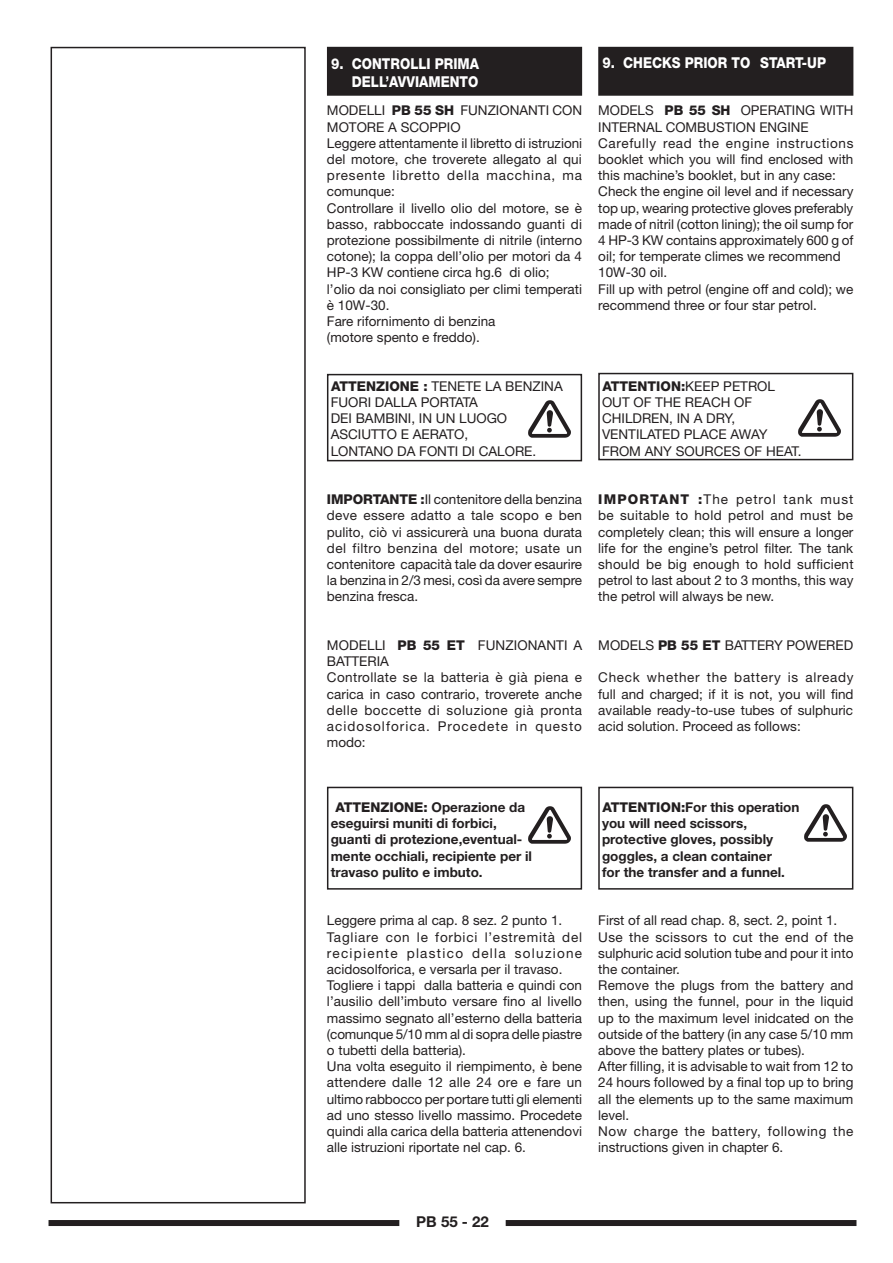
<style>
.page{position:relative;width:893px;height:1263px;background:#fff}
.page>*{position:absolute;margin:0;border:0;box-sizing:border-box;transform-origin:0 0}
.t1{font:800 15px/18px "Helvetica Neue";color:#fff;text-align:right;scale:.88 1}
.t2{font:700 15px "Helvetica Neue LT Std";color:#231f20}
.t3{font:13.5px/16.2px "Helvetica Neue";color:#231f20}
.t4{font:700 13.5px/16.2px "Helvetica Neue LT Std";color:#231f20}
.t5{font:13.5px/16.2px "Helvetica Neue";letter-spacing:.025em;color:#231f20}
.s1{font-weight:800}
.s2{font-family:"Helvetica Neue";font-weight:800}
</style>
<div class="page">
<div style="left:49px;top:1220px;width:350px;height:6px;background:#231f20"></div>
<div style="left:506px;top:1220px;width:350px;height:6px;background:#231f20"></div>
<div style="left:327px;top:787px;width:255px;height:103px;border:2px solid #231f20"></div>
<div style="left:51px;top:47px;width:255px;height:1156px;border:2px solid #231f20"></div>
<div style="left:599px;top:48px;width:254px;height:47px;background:#231f20"></div>
<div style="left:598px;top:47px;width:255px;height:49px;border:2px solid #231f20"></div>
<div style="left:598px;top:373px;width:255px;height:87px;border:2px solid #231f20"></div>
<div style="left:598px;top:787px;width:255px;height:103px;border:2px solid #231f20"></div>
<div style="left:328px;top:48px;width:253px;height:47px;background:#231f20"></div>
<div style="left:327px;top:47px;width:255px;height:49px;border:2px solid #231f20"></div>
<div style="left:327px;top:374px;width:255px;height:87px;border:2px solid #231f20"></div>
<img style="left:528px;top:400px;width:43px;height:38px">
<img style="left:798px;top:399px;width:43px;height:38px">
<img style="left:528px;top:806px;width:43px;height:38px">
<img style="left:804px;top:804px;width:43px;height:38px">
<p class="t1" style="left:331px;top:54px;width:170px">9. CONTROLLI PRIMA<br>DELL’AVVIAMENTO</p>
<p class="t3" style="left:327px;top:102px;width:257px">MODELLI <span class="s1">PB 55 SH</span> FUNZIONANTI CON MOTORE A SCOPPIO<br>Leggere attentamente il libretto di istruzioni del motore, che troverete allegato al qui presente libretto della macchina, ma comunque:<br>Controllare il livello olio del motore, se è basso, rabboccate indossando guanti di protezione possibilmente di nitrile (interno cotone); la coppa dell’olio per motori da 4<br>HP-3 KW contiene circa hg.6 di olio;<br>l’olio da noi consigliato per climi temperati è 10W-30.<br>Fare rifornimento di benzina<br>(motore spento e freddo).</p>
<p class="t3" style="left:331px;top:378px;width:234px"><span class="s1">ATTENZIONE :</span> TENETE LA BENZINA<br>FUORI DALLA PORTATA<br>DEI BAMBINI, IN UN LUOGO<br>ASCIUTTO E AERATO,<br>LONTANO DA FONTI DI CALORE.</p>
<p class="t3" style="left:327px;top:491px;width:257px;text-align:justify"><span class="s1">IMPORTANTE :</span>Il contenitore della benzina deve essere adatto a tale scopo e ben pulito, ciò vi assicurerà una buona durata del filtro benzina del motore; usate un contenitore capacità tale da dover esaurire la benzina in 2/3 mesi, così da avere sempre benzina fresca.</p>
<p class="t5" style="left:327px;top:637px;width:257px">MODELLI <span class="s1">PB 55 ET</span> FUNZIONANTI A<br>BATTERIA<br>Controllate se la batteria è già piena e carica in caso contrario, troverete anche delle boccette di soluzione già pronta acidosolforica. Procedete in questo modo:</p>
<p class="t1" style="left:602px;top:54px;width:256px">9. CHECKS PRIOR TO START-UP</p>
<p class="t3" style="left:598px;top:102px;width:257px">MODELS <span class="s1">PB 55 SH</span> OPERATING WITH INTERNAL COMBUSTION ENGINE Carefully read the engine instructions booklet which you will find enclosed with this machine’s booklet, but in any case:<br>Check the engine oil level and if necessary top up, wearing protective gloves preferably made of nitril (cotton lining); the oil sump for 4 HP-3 KW contains approximately 600 g of oil; for temperate climes we recommend 10W-30 oil.<br>Fill up with petrol (engine off and cold); we recommend three or four star petrol.</p>
<p class="t3" style="left:602px;top:378px;width:201px"><span class="s1">ATTENTION:</span>KEEP PETROL<br>OUT OF THE REACH OF<br>CHILDREN, IN A DRY,<br>VENTILATED PLACE AWAY<br>FROM ANY SOURCES OF HEAT.</p>
<p class="t3" style="left:598px;top:491px;width:257px;text-align:justify"><span class="s1">IMPORTANT :</span>The petrol tank must be suitable to hold petrol and must be completely clean; this will ensure a longer life for the engine’s petrol filter. The tank should be big enough to hold sufficient petrol to last about 2 to 3 months, this way the petrol will always be new.</p>
<p class="t3" style="left:598px;top:637px;width:257px">MODELS <span class="s1">PB 55 ET</span> BATTERY POWERED</p>
<p class="t3" style="left:598px;top:669px;width:257px;text-align:justify">Check whether the battery is already full and charged; if it is not, you will find available ready-to-use tubes of sulphuric acid solution. Proceed as follows:</p>
<p class="t4" style="left:331px;top:799px;width:203px;text-indent:5px"><span class="s2">ATTENZIONE:</span> Operazione da eseguirsi muniti di forbici, guanti di protezione,eventual&shy;mente occhiali, recipiente per il travaso pulito e imbuto.</p>
<p class="t3" style="left:327px;top:912px;width:257px">Leggere prima al cap. 8 sez. 2 punto 1.<br>Tagliare con le forbici l’estremità del recipiente plastico della soluzione acidosolforica, e versarla per il travaso.<br>Togliere i tappi dalla batteria e quindi con l’ausilio dell’imbuto versare fino al livello massimo segnato all’esterno della batteria (comunque 5/10 mm al di sopra delle piastre o tubetti della batteria).<br>Una volta eseguito il riempimento, è bene attendere dalle 12 alle 24 ore e fare un ultimo rabbocco per portare tutti gli elementi ad uno stesso livello massimo. Procedete quindi alla carica della batteria attenendovi alle istruzioni riportate nel cap. 6.</p>
<p class="t4" style="left:602px;top:799px;width:199px"><span class="s2">ATTENTION:</span>For this operation you will need scissors, protective gloves, possibly goggles, a clean container<br>for the transfer and a funnel.</p>
<p class="t3" style="left:598px;top:912px;width:257px">First of all read chap. 8, sect. 2, point 1.<br>Use the scissors to cut the end of the sulphuric acid solution tube and pour it into the container.<br>Remove the plugs from the battery and then, using the funnel, pour in the liquid up to the maximum level inidcated on the outside of the battery (in any case 5/10 mm above the battery plates or tubes).<br>After filling, it is advisable to wait from 12 to 24 hours followed by a final top up to bring all the elements up to the same maximum level.<br>Now charge the battery, following the instructions given in chapter 6.</p>
<p class="t2" style="left:416px;top:1213px;width:74px">PB 55 - 22</p>
</div>
